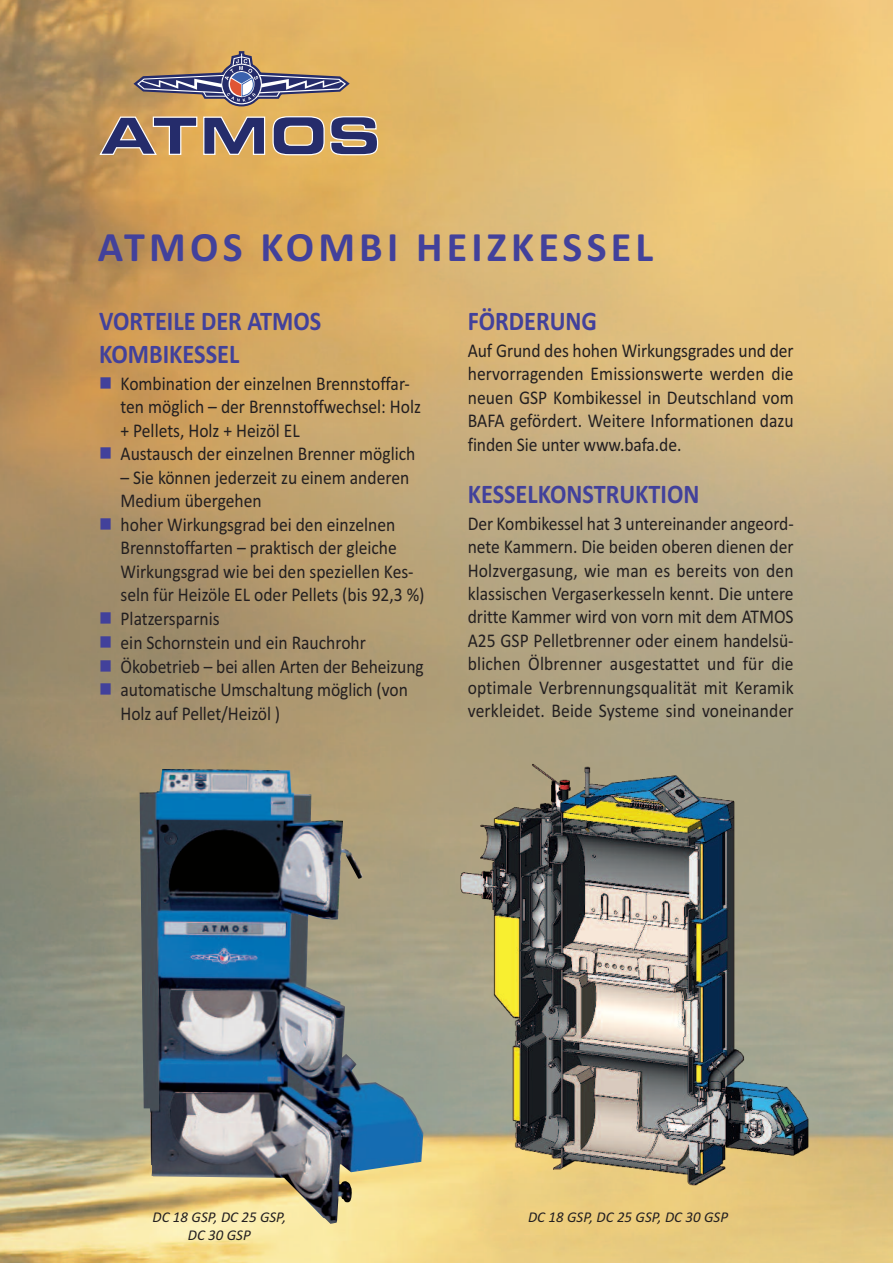
<style>
.page{position:relative;width:893px;height:1263px;background:#fff}
.page>*{position:absolute;margin:0;border:0;box-sizing:border-box;transform-origin:0 0}
.t1{font:700 42px "Calibri";letter-spacing:.1em;color:#42419b}
.t2{font:700 27px/32.4px "Calibri";color:#42419b;scale:.9 1}
.t3{font:19.5px/23.4px "Calibri";color:#231f20;scale:.9 1}
.t4{font:italic 15px/18px "Calibri";color:#231f20;text-align:center}
.s1{color:#42419b}
</style>
<div class="page">
<img style="left:0;top:0;width:893px;height:1263px">
<img style="left:140px;top:769px;width:283px;height:455px">
<img style="left:453px;top:744px;width:371px;height:451px">
<svg style="left:99px;top:51px;width:279px;height:104px;background:#a58b70"></svg>
<h1 class="t1" style="left:98px;top:221px;width:557px">ATMOS KOMBI HEIZKESSEL</h1>
<h2 class="t2" style="left:99px;top:305px;width:248px">VORTEILE DER ATMOS<br>KOMBIKESSEL</h2>
<p class="t3" style="left:120px;top:371px;width:335px;text-indent:-21px"><span class="s1">■</span> Kombination der einzelnen Brennstoffar&shy;ten möglich – der Brennstoffwechsel: Holz + Pellets, Holz + Heizöl EL</p>
<p class="t3" style="left:99px;top:442px;width:353px"><span class="s1">■</span> Austausch der einzelnen Brenner möglich</p>
<p class="t3" style="left:120px;top:465px;width:322px">– Sie können jederzeit zu einem anderen<br>Medium übergehen</p>
<p class="t3" style="left:120px;top:513px;width:339px;text-indent:-21px"><span class="s1">■</span> hoher Wirkungsgrad bei den einzelnen Brennstoffarten – praktisch der gleiche Wirkungsgrad wie bei den speziellen Kes&shy;seln für Heizöle EL oder Pellets (bis 92,3 %)</p>
<p class="t3" style="left:99px;top:607px;width:135px"><span class="s1">■</span> Platzersparnis</p>
<p class="t3" style="left:99px;top:630px;width:298px"><span class="s1">■</span> ein Schornstein und ein Rauchrohr</p>
<p class="t3" style="left:99px;top:654px;width:362px"><span class="s1">■</span> Ökobetrieb – bei allen Arten der Beheizung</p>
<p class="t3" style="left:120px;top:678px;width:321px;text-indent:-21px"><span class="s1">■</span> automatische Umschaltung möglich (von<br>Holz auf Pellet/Heizöl )</p>
<h2 class="t2" style="left:468px;top:305px;width:145px">FÖRDERUNG</h2>
<p class="t3" style="left:468px;top:338px;width:364px;text-align:justify">Auf Grund des hohen Wirkungsgrades und der hervorragenden Emissionswerte werden die neuen GSP Kombikessel in Deutschland vom BAFA gefördert. Weitere Informationen dazu finden Sie unter www.bafa.de.</p>
<h2 class="t2" style="left:468px;top:477px;width:259px">KESSELKONSTRUKTION</h2>
<p class="t3" style="left:468px;top:511px;width:364px;text-align:justify">Der Kombikessel hat 3 untereinander angeord&shy;nete Kammern. Die beiden oberen dienen der Holzvergasung, wie man es bereits von den klassischen Vergaserkesseln kennt. Die untere dritte Kammer wird von vorn mit dem ATMOS A25 GSP Pelletbrenner oder einem handelsü&shy;blichen Ölbrenner ausgestattet und für die optimale Verbrennungsqualität mit Keramik verkleidet. Beide Systeme sind voneinander</p>
<p class="t4" style="left:153px;top:1207px;width:135px">DC 18 GSP, DC 25 GSP,<br>DC 30 GSP</p>
<p class="t4" style="left:528px;top:1207px;width:202px">DC 18 GSP, DC 25 GSP, DC 30 GSP</p>
</div>
